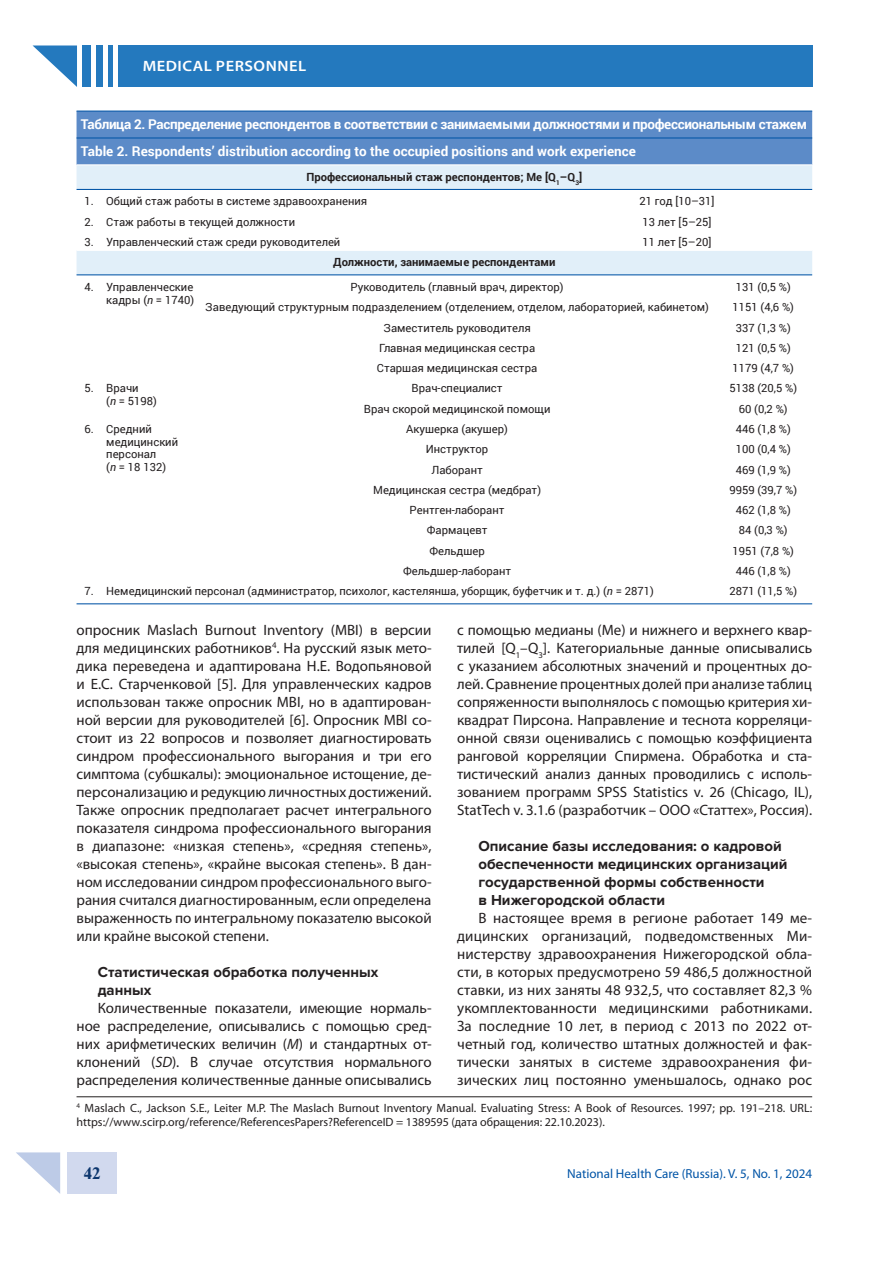
<style>
.page{position:relative;width:893px;height:1263px;background:#fff}
.page>*{position:absolute;margin:0;border:0;box-sizing:border-box;transform-origin:0 0}
.t1{font:700 16.5px "Newton C";color:#0d376e}
.t2{font:15px/18px "Myriad Pro";color:#231f20;text-align:justify}
.t3{font:700 15px/18px "Proxima Nova";color:#231f20}
.t4{font:600 15px "Myriad Pro";letter-spacing:.03em;color:#fff;scale:1.1 1}
.t5{font:700 13.5px/26.8px "Roboto";letter-spacing:-.025em;color:#fff}
.t6{font:13.05px "Myriad Pro";color:#0154a6}
.t7{font:12px/14.4px "Myriad Pro";color:#231f20}
.t8{font:11.25px/12.8px "Roboto";color:#231f20}
.t9{font:700 11.25px "Roboto";color:#231f20}
.s1{font-style:italic}
</style>
<div class="page">
<div style="left:118px;top:45px;width:694px;height:42px;background:#2479be"></div>
<div style="left:82px;top:45px;width:9px;height:42px;background:#2479be"></div>
<div style="left:96px;top:45px;width:7px;height:42px;background:#2479be"></div>
<div style="left:108px;top:45px;width:5px;height:42px;background:#2479be"></div>
<svg style="left:33px;top:45px;width:44px;height:42px"></svg>
<div style="left:67px;top:1152px;width:50px;height:42px;background:#d1d9ee"></div>
<svg style="left:16px;top:1152px;width:44px;height:42px"></svg>
<hr style="left:77px;top:1096px;width:735px;height:1px;background:#231f20">
<div style="left:77px;top:112px;width:735px;height:52px;background:#5c8bc8"></div>
<svg style="left:77px;top:165px;width:735px;height:109px"></svg>
<hr style="left:77px;top:189px;width:735px;height:1px;background:#0154a6">
<hr style="left:77px;top:111px;width:735px;height:1px;background:#0154a6">
<hr style="left:77px;top:137px;width:735px;height:2px;background:#0154a6">
<hr style="left:77px;top:250px;width:735px;height:1px;background:#fff">
<hr style="left:77px;top:274px;width:735px;height:1px;background:#0154a6">
<hr style="left:77px;top:603px;width:735px;height:1px;background:#0154a6">
<p class="t4" style="left:143px;top:60px;width:150px">MEDICAL PERSONNEL</p>
<p class="t5" style="left:81px;top:111px;width:728px">Таблица 2. Распределение респондентов в соответствии с занимаемыми должностями и профессиональным стажем<br>Table 2. Respondents’ distribution according to the occupied positions and work experience</p>
<p class="t9" style="left:306px;top:169px;width:277px">Профессиональный стаж респондентов; Me [Q<sub>1</sub>–Q<sub>3</sub>]</p>
<p class="t8" style="left:85px;top:195px;width:284px">1. Общий стаж работы в системе здравоохранения</p>
<p class="t8" style="left:639px;top:195px;width:77px">21 год [10–31]</p>
<p class="t8" style="left:85px;top:215px;width:212px">2. Стаж работы в текущей должности</p>
<p class="t8" style="left:642px;top:215px;width:70px">13 лет [5–25]</p>
<p class="t8" style="left:85px;top:235px;width:257px">3. Управленческий стаж среди руководителей</p>
<p class="t8" style="left:642px;top:235px;width:70px">11 лет [5–20]</p>
<p class="t9" style="left:333px;top:255px;width:224px">Должности, занимаемые респондентами</p>
<p class="t8" style="left:85px;top:280px;width:111px;text-align:right">4. Управленческие кадры (<span class="s1">n</span> = 1740)</p>
<p class="t8" style="left:350px;top:280px;width:215px">Руководитель (главный врач, директор)</p>
<p class="t8" style="left:736px;top:280px;width:57px">131 (0,5 %)</p>
<p class="t8" style="left:205px;top:300px;width:505px">Заведующий структурным подразделением (отделением, отделом, лабораторией, кабинетом)</p>
<p class="t8" style="left:732px;top:300px;width:63px">1151 (4,6 %)</p>
<p class="t8" style="left:383px;top:321px;width:149px">Заместитель руководителя</p>
<p class="t8" style="left:736px;top:321px;width:57px">337 (1,3 %)</p>
<p class="t8" style="left:379px;top:341px;width:158px">Главная медицинская сестра</p>
<p class="t8" style="left:736px;top:341px;width:57px">121 (0,5 %)</p>
<p class="t8" style="left:377px;top:361px;width:162px">Старшая медицинская сестра</p>
<p class="t8" style="left:732px;top:361px;width:63px">1179 (4,7 %)</p>
<p class="t8" style="left:106px;top:382px;width:52px;text-indent:-22px">5. Врачи<br>(<span class="s1">n</span> = 5198)</p>
<p class="t8" style="left:412px;top:382px;width:92px">Врач-специалист</p>
<p class="t8" style="left:729px;top:382px;width:69px">5138 (20,5 %)</p>
<p class="t8" style="left:364px;top:402px;width:188px">Врач скорой медицинской помощи</p>
<p class="t8" style="left:739px;top:402px;width:50px">60 (0,2 %)</p>
<p class="t8" style="left:106px;top:422px;width:73px;text-indent:-22px">6. Средний медицинский персонал<br>(<span class="s1">n</span> = 18 132)</p>
<p class="t8" style="left:406px;top:422px;width:103px">Акушерка (акушер)</p>
<p class="t8" style="left:736px;top:422px;width:57px">446 (1,8 %)</p>
<p class="t8" style="left:426px;top:442px;width:64px">Инструктор</p>
<p class="t8" style="left:736px;top:442px;width:57px">100 (0,4 %)</p>
<p class="t8" style="left:431px;top:463px;width:53px">Лаборант</p>
<p class="t8" style="left:736px;top:463px;width:57px">469 (1,9 %)</p>
<p class="t8" style="left:373px;top:483px;width:169px">Медицинская сестра (медбрат)</p>
<p class="t8" style="left:729px;top:483px;width:69px">9959 (39,7 %)</p>
<p class="t8" style="left:410px;top:503px;width:96px">Рентген-лаборант</p>
<p class="t8" style="left:736px;top:503px;width:57px">462 (1,8 %)</p>
<p class="t8" style="left:427px;top:524px;width:62px">Фармацевт</p>
<p class="t8" style="left:739px;top:524px;width:50px">84 (0,3 %)</p>
<p class="t8" style="left:429px;top:544px;width:57px">Фельдшер</p>
<p class="t8" style="left:732px;top:544px;width:63px">1951 (7,8 %)</p>
<p class="t8" style="left:403px;top:564px;width:110px">Фельдшер-лаборант</p>
<p class="t8" style="left:736px;top:564px;width:57px">446 (1,8 %)</p>
<p class="t8" style="left:85px;top:585px;width:571px">7. Немедицинский персонал (администратор, психолог, кастелянша, уборщик, буфетчик и т. д.) (<span class="s1">n</span> = 2871)</p>
<p class="t8" style="left:729px;top:585px;width:69px">2871 (11,5 %)</p>
<p class="t2" style="left:77px;top:622px;width:357px">опросник Maslach Burnout Inventory (MBI) в версии для медицинских работников<sup>4</sup>. На русский язык мето&shy;дика переведена и адаптирована Н.Е. Водопьяновой и Е.С. Старченковой [5]. Для управленческих кадров использован также опросник MBI, но в адаптирован&shy;ной версии для руководителей [6]. Опросник MBI со&shy;стоит из 22 вопросов и позволяет диагностировать синдром профессионального выгорания и три его симптома (субшкалы): эмоциональное истощение, де&shy;персонализацию и редукцию личностных достижений.<br>Также опросник предполагает расчет интегрального показателя синдрома профессионального выгорания в диапазоне: «низкая степень», «средняя степень», «высокая степень», «крайне высокая степень». В дан&shy;ном исследовании синдром профессионального выго&shy;рания считался диагностированным, если определена выраженность по интегральному показателю высокой или крайне высокой степени.</p>
<p class="t3" style="left:98px;top:963px;width:282px">Статистическая обработка полученных данных</p>
<p class="t2" style="left:77px;top:1000px;width:357px;text-indent:21px">Количественные показатели, имеющие нормаль&shy;ное распределение, описывались с помощью сред&shy;них арифметических величин (<span class="s1">M</span>) и стандартных от&shy;клонений (<span class="s1">SD</span>). В случае отсутствия нормального распределения количественные данные описывались</p>
<p class="t2" style="left:457px;top:622px;width:357px">с помощью медианы (Me) и нижнего и верхнего квар&shy;тилей [Q<sub>1</sub>–Q<sub>3</sub>]. Категориальные данные описывались с указанием абсолютных значений и процентных до&shy;лей. Сравнение процентных долей при анализе таблиц сопряженности выполнялось с помощью критерия хи&shy;квадрат Пирсона. Направление и теснота корреляци&shy;онной связи оценивались с помощью коэффициента ранговой корреляции Спирмена. Обработка и ста&shy;тистический анализ данных проводились с исполь&shy;зованием программ SPSS Statistics v. 26 (Chicago, IL), StatTech v. 3.1.6 (разработчик – ООО «Статтех», Россия).</p>
<p class="t3" style="left:478px;top:837px;width:310px">Описание базы исследования: о кадровой обеспеченности медицинских организаций государственной формы собственности<br>в Нижегородской области</p>
<p class="t2" style="left:457px;top:910px;width:357px;text-indent:21px">В настоящее время в регионе работает 149 ме&shy;дицинских организаций, подведомственных Ми&shy;нистерству здравоохранения Нижегородской обла&shy;сти, в которых предусмотрено 59 486,5 должностной ставки, из них заняты 48 932,5, что составляет 82,3 % укомплектованности медицинскими работниками.<br>За последние 10 лет, в период с 2013 по 2022 от&shy;четный год, количество штатных должностей и фак&shy;тически занятых в системе здравоохранения фи&shy;зических лиц постоянно уменьшалось, однако рос</p>
<p class="t7" style="left:77px;top:1101px;width:737px"><sup>4</sup> Maslach C., Jackson S.E., Leiter M.P. The Maslach Burnout Inventory Manual. Evaluating Stress: A Book of Resources. 1997; pp. 191–218. URL: https://www.scirp.org/reference/ReferencesPapers?ReferenceID = 1389595 (дата обращения: 22.10.2023).</p>
<p class="t1" style="left:84px;top:1167px;width:18px">42</p>
<p class="t6" style="left:567px;top:1169px;width:247px">National Health Care (Russia). V. 5, No. 1, 2024</p>
</div>
